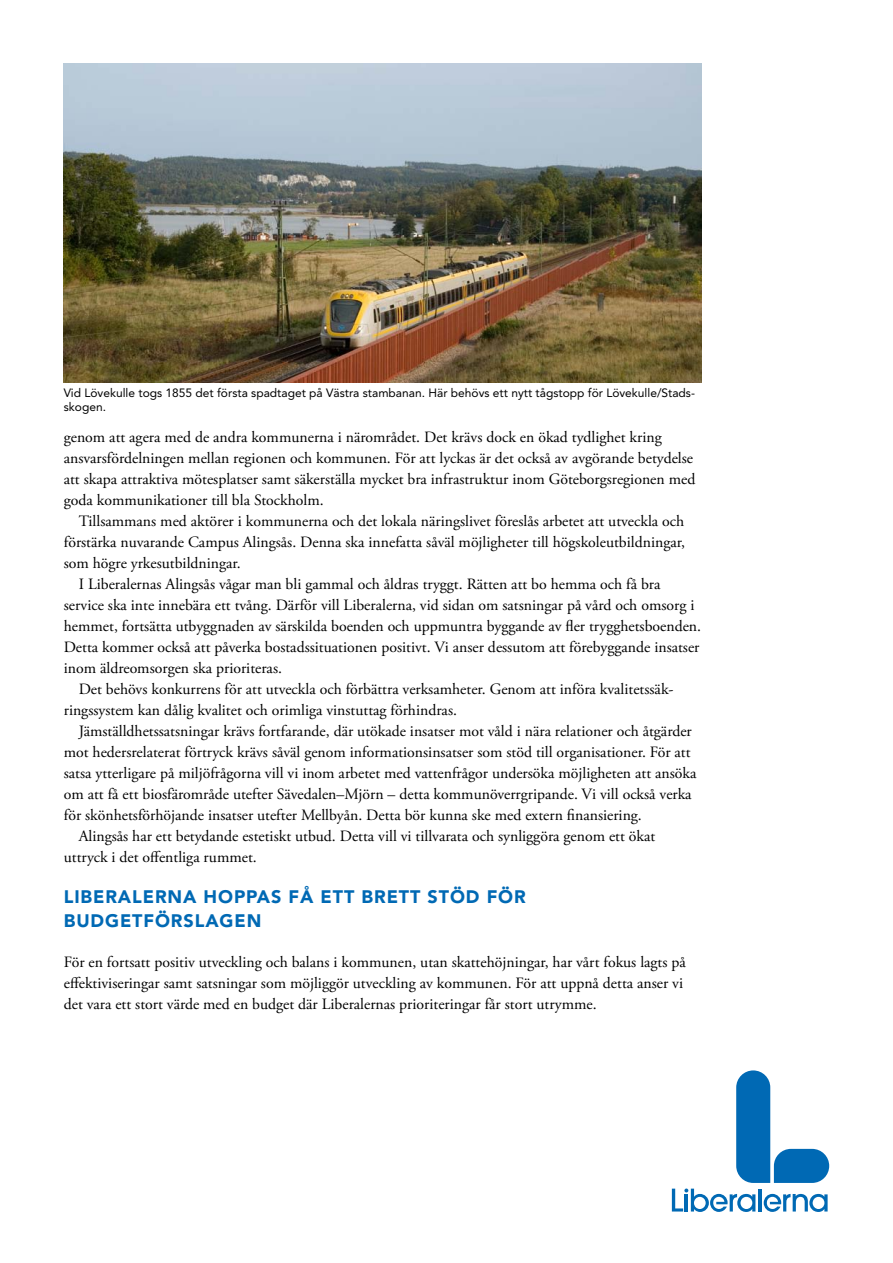
<style>
.page{position:relative;width:893px;height:1263px;background:#fff}
.page>*{position:absolute;margin:0;border:0;box-sizing:border-box;transform-origin:0 0}
.t1{font:900 18px/24px "Avenir";letter-spacing:.05em;color:#0069b4}
.t2{font:15.75px/21px "Adobe Garamond Pro";color:#000}
.t3{font:12px/13.5px "Avenir";color:#000}
</style>
<div class="page">
<svg style="left:672px;top:1070px;width:157px;height:142px"></svg>
<img style="left:64px;top:64px;width:638px;height:319px">
<p class="t3" style="left:64px;top:386px;width:633px">Vid Lövekulle togs 1855 det första spadtaget på Västra stambanan. Här behövs ett nytt tågstopp för Lövekulle/Stads&shy;skogen.</p>
<p class="t2" style="left:64px;top:427px;width:633px">genom att agera med de andra kommunerna i närområdet. Det krävs dock en ökad tydlighet kring ansvarsfördelningen mellan regionen och kommunen. För att lyckas är det också av avgörande betydelse att skapa attraktiva mötesplatser samt säkerställa mycket bra infrastruktur inom Göteborgsregionen med goda kommunikationer till bla Stockholm.</p>
<p class="t2" style="left:79px;top:511px;width:607px">Tillsammans med aktörer i kommunerna och det lokala näringslivet föreslås arbetet att utveckla och</p>
<p class="t2" style="left:64px;top:532px;width:623px">förstärka nuvarande Campus Alingsås. Denna ska innefatta såväl möjligheter till högskoleutbildningar,</p>
<p class="t2" style="left:64px;top:553px;width:178px">som högre yrkesutbildningar.</p>
<p class="t2" style="left:79px;top:574px;width:583px">I Liberalernas Alingsås vågar man bli gammal och åldras tryggt. Rätten att bo hemma och få bra</p>
<p class="t2" style="left:64px;top:595px;width:632px">service ska inte innebära ett tvång. Därför vill Liberalerna, vid sidan om satsningar på vård och omsorg i</p>
<p class="t2" style="left:64px;top:616px;width:639px">hemmet, fortsätta utbyggnaden av särskilda boenden och uppmuntra byggande av fler trygghetsboenden.</p>
<p class="t2" style="left:64px;top:637px;width:637px">Detta kommer också att påverka bostadssituationen positivt. Vi anser dessutom att förebyggande insatser</p>
<p class="t2" style="left:64px;top:658px;width:220px">inom äldreomsorgen ska prioriteras.</p>
<p class="t2" style="left:79px;top:679px;width:596px">Det behövs konkurrens för att utveckla och förbättra verksamheter. Genom att införa kvalitetssäk-</p>
<p class="t2" style="left:64px;top:700px;width:395px">ringssystem kan dålig kvalitet och orimliga vinstuttag förhindras.</p>
<p class="t2" style="left:79px;top:721px;width:615px">Jämställdhetssatsningar krävs fortfarande, där utökade insatser mot våld i nära relationer och åtgärder</p>
<p class="t2" style="left:64px;top:742px;width:628px">mot hedersrelaterat förtryck krävs såväl genom informationsinsatser som stöd till organisationer. För att</p>
<p class="t2" style="left:64px;top:763px;width:634px">satsa ytterligare på miljöfrågorna vill vi inom arbetet med vattenfrågor undersöka möjligheten att ansöka</p>
<p class="t2" style="left:64px;top:784px;width:629px">om att få ett biosfärområde utefter Sävedalen–Mjörn – detta kommunöverrgripande. Vi vill också verka</p>
<p class="t2" style="left:64px;top:805px;width:580px">för skönhetsförhöjande insatser utefter Mellbyån. Detta bör kunna ske med extern finansiering.</p>
<p class="t2" style="left:79px;top:826px;width:578px">Alingsås har ett betydande estetiskt utbud. Detta vill vi tillvarata och synliggöra genom ett ökat</p>
<p class="t2" style="left:64px;top:847px;width:195px">uttryck i det offentliga rummet.</p>
<p class="t1" style="left:64px;top:884px;width:464px">LIBERALERNA HOPPAS FÅ ETT BRETT STÖD FÖR<br>BUDGETFÖRSLAGEN</p>
<p class="t2" style="left:64px;top:952px;width:623px">För en fortsatt positiv utveckling och balans i kommunen, utan skattehöjningar, har vårt fokus lagts på effektiviseringar samt satsningar som möjliggör utveckling av kommunen. För att uppnå detta anser vi det vara ett stort värde med en budget där Liberalernas prioriteringar får stort utrymme.</p>
</div>
